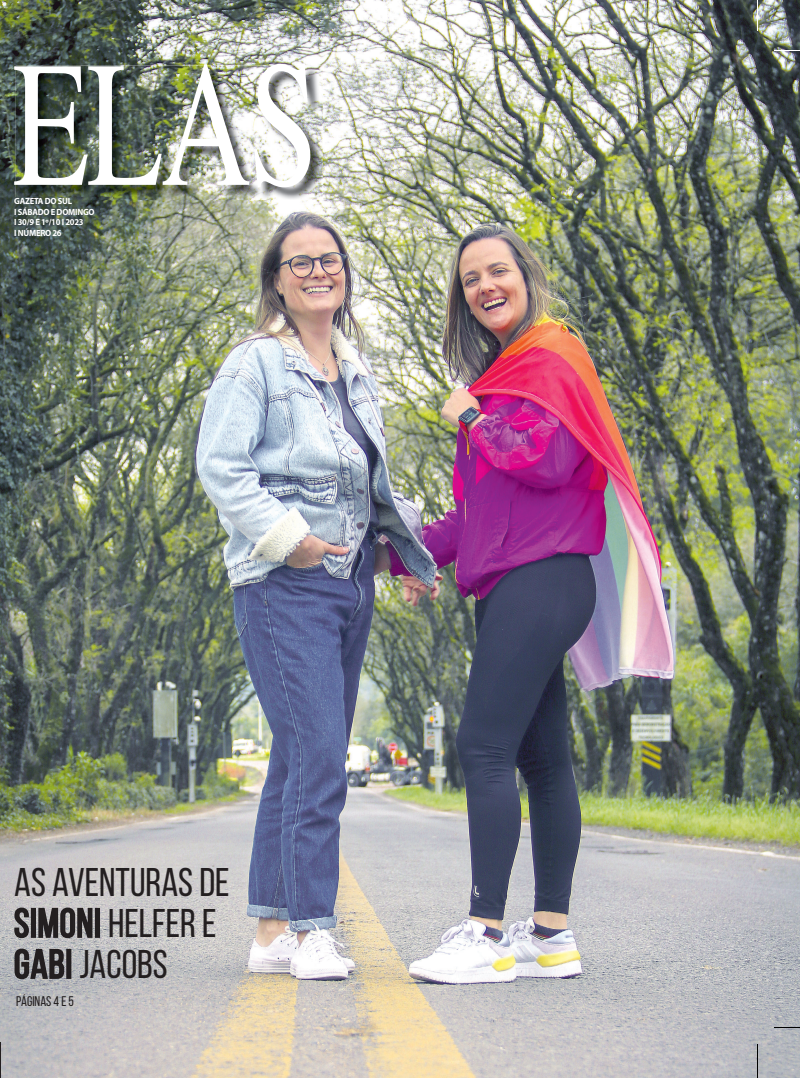
<style>
.page{position:relative;width:800px;height:1078px;background:#fff}
.page>*{position:absolute;margin:0;border:0;box-sizing:border-box;transform-origin:0 0}
.t1{font:40px/41px "Bebas Neue";color:#231f20}
.t2{font:14px "Bebas Neue";color:#231f20}
.t3{font:700 9px/10.5px "Myriad";letter-spacing:-.03em;color:#fff;scale:.95 1}
</style>
<div class="page">
<img style="left:0;top:0;width:799px;height:1077px">
<hr style="left:757px;top:1044px;width:1px;height:33px;background:#000">
<hr style="left:757px;top:0;width:1px;height:31px;background:#fff">
<svg style="left:774px;top:1027px;width:25px;height:1px"></svg>
<svg style="left:774px;top:50px;width:25px;height:1px"></svg>
<img style="left:16px;top:65px;width:307px;height:135px">
<img style="left:16px;top:198px;width:96px;height:2px">
<img style="left:14px;top:64px;width:296px;height:123px">
<hr style="left:0;top:1042px;width:1px;height:35px;background:#231f20">
<p class="t3" style="left:14px;top:196px;width:62px">GAZETA DO SUL</p>
<p class="t3" style="left:14px;top:207px;width:86px">I SÁBADO E DOMINGO<br>I 30/9 E 1º/10 I 2023<br>I NÚMERO 26</p>
<p class="t1" style="left:14px;top:861px;width:217px">AS AVENTURAS DE<br>SIMONI HELFER E<br>GABI JACOBS</p>
<p class="t2" style="left:16px;top:993px;width:59px">PÁGINAS 4 E 5</p>
</div>
